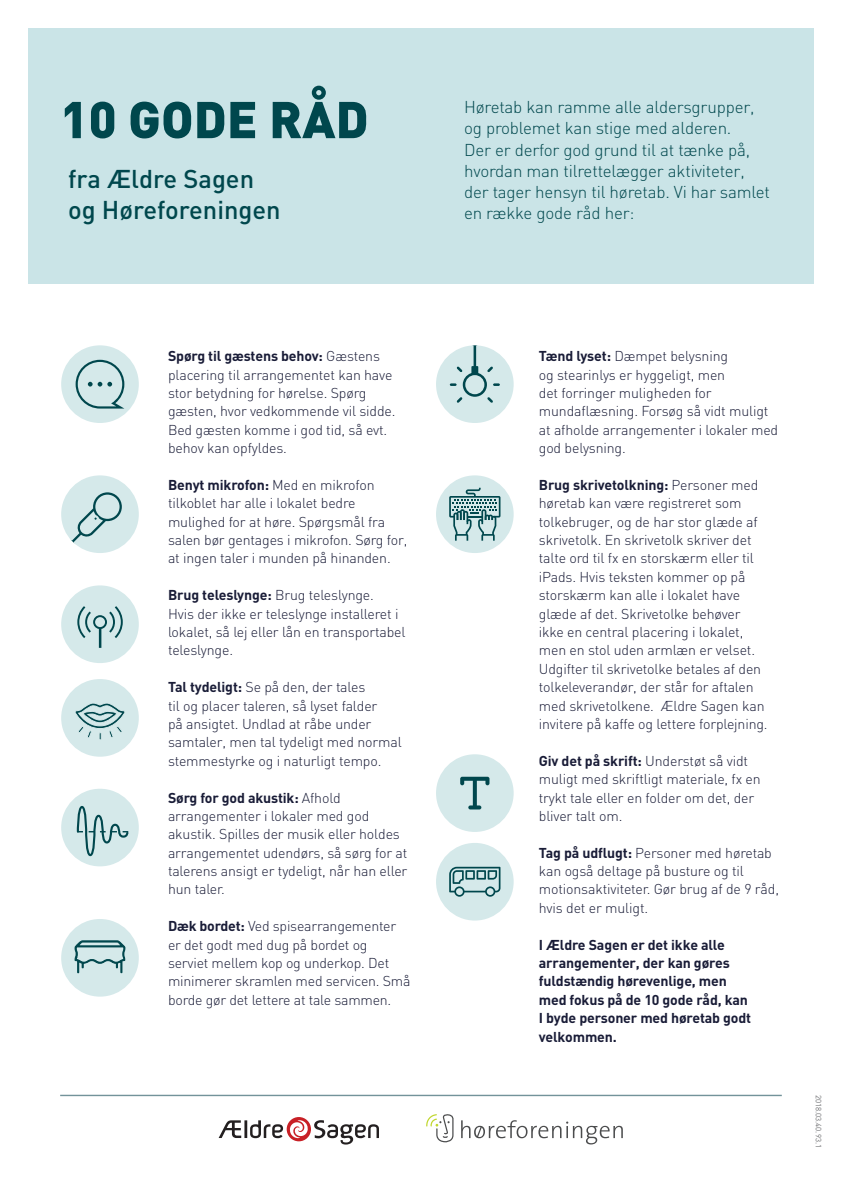
<style>
.page{position:relative;width:842px;height:1191px;background:#fff}
.page>*{position:absolute;margin:0;border:0;box-sizing:border-box;transform-origin:0 0}
.t1{font:900 50.9px "DIN";color:#00474d}
.t2{font:500 25.5px "DIN";color:#00474d}
.t3{font:300 17px/21.2px "DIN";letter-spacing:-.01em;color:#00474d}
.Brød{font:300 14.1px/18.4px "DIN";letter-spacing:-.01em;color:#191c37}
.Brød-2{font:700 14.1px/18.4px "DIN";letter-spacing:-.01em;color:#191c37}
.t4{font:7.8px "DINOT";color:#6c6d70}
.s1{font-weight:700}
</style>
<div class="page">
<div style="left:28px;top:28px;width:786px;height:256px;background:#cae4e7"></div>
<div style="left:61px;top:475px;width:78px;height:78px;background:#d5e9ea;border-radius:50%"></div>
<svg style="left:67px;top:490px;width:58px;height:57px"></svg>
<div style="left:92px;top:515px;width:7px;height:7px;border:2px solid #d5e9ea;border-radius:50%"></div>
<div style="left:61px;top:788px;width:78px;height:78px;background:#d5e9ea;border-radius:50%"></div>
<svg style="left:76px;top:806px;width:53px;height:51px"></svg>
<div style="left:61px;top:585px;width:78px;height:78px;background:#d5e9ea;border-radius:50%"></div>
<svg style="left:77px;top:606px;width:46px;height:42px"></svg>
<div style="left:436px;top:345px;width:78px;height:78px;background:#d5e9ea;border-radius:50%"></div>
<div style="left:492px;top:382px;width:9px;height:5px;background:#00474d;border-radius:2px"></div>
<div style="left:491px;top:381px;width:11px;height:7px;border:2px solid #d5e9ea;border-radius:2px"></div>
<div style="left:449px;top:382px;width:8px;height:5px;background:#00474d;border-radius:2px"></div>
<div style="left:448px;top:381px;width:10px;height:7px;border:2px solid #d5e9ea;border-radius:2px"></div>
<svg style="left:453px;top:345px;width:44px;height:58px"></svg>
<div style="left:61px;top:679px;width:78px;height:77px;background:#d5e9ea;border-radius:50%"></div>
<svg style="left:75px;top:703px;width:50px;height:37px"></svg>
<div style="left:436px;top:843px;width:78px;height:77px;background:#d5e9ea;border-radius:50%"></div>
<svg style="left:449px;top:866px;width:51px;height:30px"></svg>
<div style="left:61px;top:919px;width:78px;height:77px;background:#d5e9ea;border-radius:50%"></div>
<svg style="left:74px;top:940px;width:52px;height:33px"></svg>
<div style="left:61px;top:345px;width:78px;height:78px;background:#d5e9ea;border-radius:50%"></div>
<svg style="left:76px;top:360px;width:48px;height:48px"></svg>
<div style="left:436px;top:754px;width:78px;height:78px;background:#d5e9ea;border-radius:50%"></div>
<svg style="left:460px;top:776px;width:29px;height:33px"></svg>
<hr style="left:60px;top:1094px;width:722px;height:2px;background:#73939a">
<div style="left:287px;top:1117px;width:24px;height:24px;background:#c82026;border-radius:50%"></div>
<svg style="left:219px;top:1120px;width:160px;height:24px"></svg>
<svg style="left:426px;top:1114px;width:28px;height:29px"></svg>
<svg style="left:461px;top:1120px;width:162px;height:24px"></svg>
<div style="left:436px;top:475px;width:78px;height:78px;background:#d5e9ea;border-radius:50%"></div>
<svg style="left:449px;top:488px;width:51px;height:52px"></svg>
<p class="t1" style="left:60px;top:86px;width:310px">10 GODE RÅD</p>
<p class="t2" style="left:68px;top:162px;width:187px">fra Ældre Sagen</p>
<p class="t2" style="left:68px;top:193px;width:214px">og Høreforeningen</p>
<p class="Brød" style="left:168px;top:347px;width:229px"><span class="s1">Spørg til gæstens behov:</span> Gæstens placering til arrangementet kan have stor betydning for hørelse. Spørg gæsten, hvor vedkommende vil sidde.<br>Bed gæsten komme i god tid, så evt. behov kan opfyldes.</p>
<p class="Brød" style="left:168px;top:475px;width:241px"><span class="s1">Benyt mikrofon:</span> Med en mikrofon tilkoblet har alle i lokalet bedre mulighed for at høre. Spørgsmål fra salen bør gentages i mikrofon. Sørg for, at ingen taler i munden på hinanden.</p>
<p class="Brød" style="left:168px;top:586px;width:239px"><span class="s1">Brug teleslynge:</span> Brug teleslynge.<br>Hvis der ikke er teleslynge installeret i lokalet, så lej eller lån en transportabel teleslynge.</p>
<p class="Brød" style="left:168px;top:677px;width:235px"><span class="s1">Tal tydeligt:</span> Se på den, der tales<br>til og placer taleren, så lyset falder<br>på ansigtet. Undlad at råbe under samtaler, men tal tydeligt med normal stemmestyrke og i naturligt tempo.</p>
<p class="Brød" style="left:168px;top:788px;width:241px"><span class="s1">Sørg for god akustik:</span> Afhold arrangementer i lokaler med god akustik. Spilles der musik eller holdes arrangementet udendørs, så sørg for at talerens ansigt er tydeligt, når han eller hun taler.</p>
<p class="Brød" style="left:168px;top:916px;width:244px"><span class="s1">Dæk bordet:</span> Ved spisearrangementer er det godt med dug på bordet og serviet mellem kop og underkop. Det minimerer skramlen med servicen. Små borde gør det lettere at tale sammen.</p>
<p class="t3" style="left:464px;top:96px;width:307px">Høretab kan ramme alle aldersgrupper, og problemet kan stige med alderen.<br>Der er derfor god grund til at tænke på, hvordan man tilrettelægger aktiviteter, der tager hensyn til høretab. Vi har samlet en række gode råd her:</p>
<p class="Brød" style="left:539px;top:347px;width:241px"><span class="s1">Tænd lyset:</span> Dæmpet belysning<br>og stearinlys er hyggeligt, men<br>det forringer muligheden for mundaflæsning. Forsøg så vidt muligt at afholde arrangementer i lokaler med god belysning.</p>
<p class="Brød" style="left:539px;top:475px;width:230px"><span class="s1">Brug skrivetolkning:</span> Personer med høretab kan være registreret som tolkebruger, og de har stor glæde af skrivetolk. En skrivetolk skriver det talte ord til fx en storskærm eller til iPads. Hvis teksten kommer op på storskærm kan alle i lokalet have glæde af det. Skrivetolke behøver ikke en central placering i lokalet, men en stol uden armlæn er velset.<br>Udgifter til skrivetolke betales af den tolkeleverandør, der står for aftalen med skrivetolkene. Ældre Sagen kan invitere på kaffe og lettere forplejning.</p>
<p class="Brød" style="left:539px;top:751px;width:223px"><span class="s1">Giv det på skrift:</span> Understøt så vidt muligt med skriftligt materiale, fx en trykt tale eller en folder om det, der bliver talt om.</p>
<p class="Brød" style="left:539px;top:843px;width:242px"><span class="s1">Tag på udflugt:</span> Personer med høretab kan også deltage på busture og til motionsaktiviteter. Gør brug af de 9 råd, hvis det er muligt.</p>
<p class="Brød-2" style="left:539px;top:934px;width:214px">I Ældre Sagen er det ikke alle arrangementer, der kan gøres fuldstændig hørevenlige, men med fokus på de 10 gode råd, kan<br>I byde personer med høretab godt velkommen.</p>
<p class="t4" style="left:824px;top:1094px;width:55px;rotate:90deg">2018.03.40.93.1</p>
</div>
